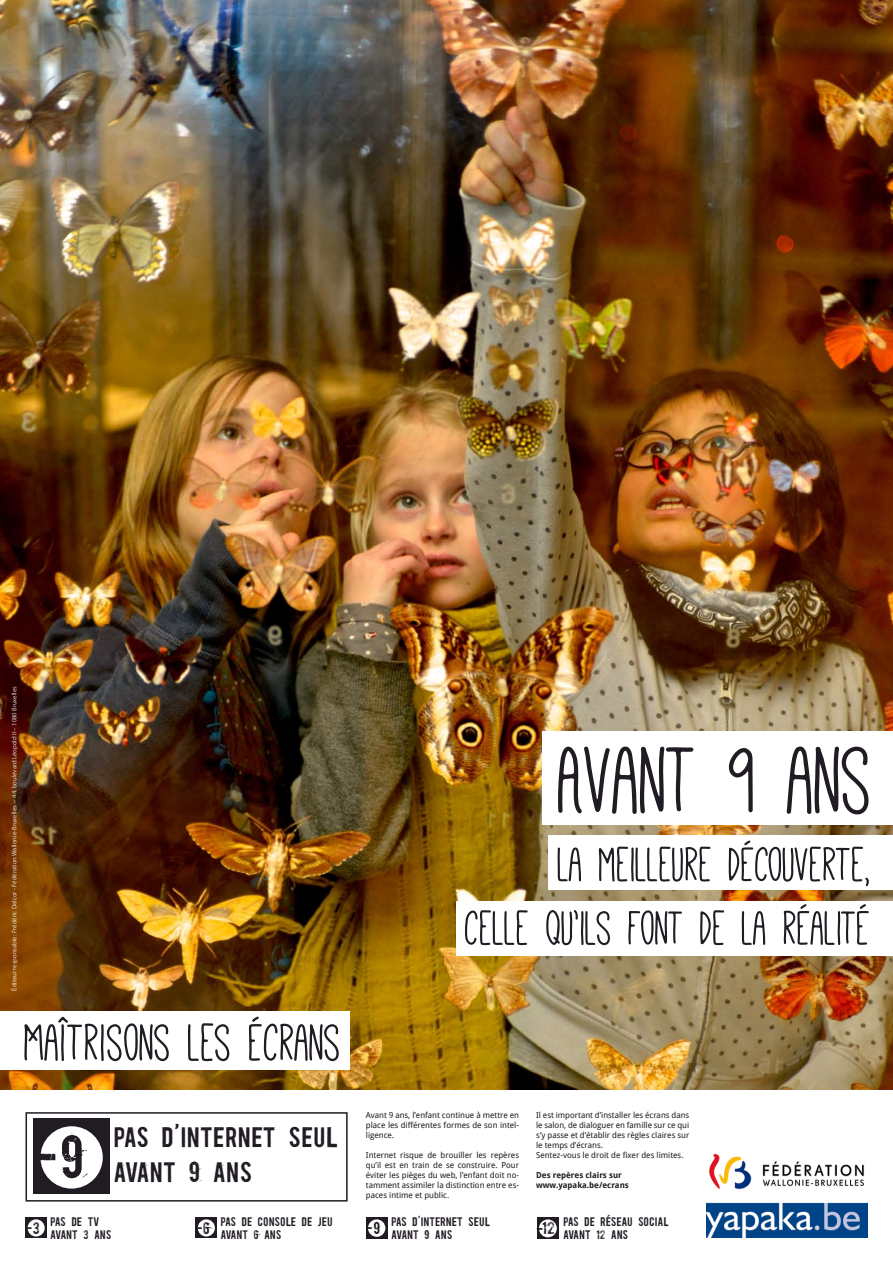
<style>
.page{position:relative;width:893px;height:1263px;background:#fff}
.page>*{position:absolute;margin:0;border:0;box-sizing:border-box;transform-origin:0 0}
.t1{font:105.68px "Mathlete Bulky";color:#211b23}
.t2{font:57.53px "Mathlete Bulky";color:#211b23}
.t3{font:53.03px/63.6px "Mathlete Bulky";color:#211b23;text-align:right}
.t4{font:50.55px "Boycott";color:#211b23}
.t5{font:23.77px/35.4px "Boycott";color:#211b23}
.t6{font:14.55px "Boycott";color:#211b23}
.t7{font:14.1px "Boycott";color:#211b23}
.t8{font:13.95px "Boycott";color:#211b23}
.t9{font:10.5px/12.6px "Boycott";color:#211b23}
.t10{font:10.5px/12.6px "Boycott";letter-spacing:-.04em;color:#211b23}
.t11{font:8.25px/9.9px "Droid Sans";color:#211b23;text-align:justify}
.t12{font:700 8.25px/9.9px "Droid Sans";color:#211b23}
.t13{font:6.6px "Myriad Pro";color:#fff}
</style>
<div class="page">
<img style="left:0;top:0;width:893px;height:1090px">
<div style="left:542px;top:732px;width:351px;height:93px;background:#fff"></div>
<div style="left:549px;top:835px;width:344px;height:55px;background:#fff"></div>
<div style="left:456px;top:901px;width:437px;height:55px;background:#fff"></div>
<img style="left:706px;top:1203px;width:161px;height:34px">
<img style="left:709px;top:1153px;width:156px;height:36px">
<div style="left:26px;top:1112px;width:322px;height:89px;border:2px solid #211b23"></div>
<svg style="left:196px;top:1217px;width:21px;height:21px"></svg>
<div style="left:198px;top:1219px;width:17px;height:17px;background:#fff;border-radius:50%"></div>
<svg style="left:26px;top:1217px;width:21px;height:21px"></svg>
<div style="left:28px;top:1219px;width:17px;height:17px;background:#fff;border-radius:50%"></div>
<svg style="left:366px;top:1217px;width:21px;height:21px"></svg>
<div style="left:368px;top:1219px;width:17px;height:18px;background:#fff;border-radius:50%"></div>
<div style="left:33px;top:1119px;width:76px;height:75px;background:#211b23"></div>
<div style="left:40px;top:1126px;width:63px;height:62px;background:#fff;border-radius:50%"></div>
<div style="left:537px;top:1217px;width:22px;height:22px;background:#211b23"></div>
<div style="left:539px;top:1219px;width:18px;height:18px;background:#fff;border-radius:50%"></div>
<div style="left:0;top:1011px;width:349px;height:58px;background:#fff"></div>
<p class="t13" style="left:10px;top:991px;width:306px;rotate:-90deg">éditeur responsable: Frédéric Delcor - Fédération Wallonie-Bruxelles – 44, boulevard Léopold II – 1080 Bruxelles</p>
<h2 class="t2" style="left:24px;top:1014px;width:318px">MAITRISONS LES ÉCRANS</h2>
<h2 class="t2" style="left:57px;top:1014px;width:17px">Î</h2>
<h3 class="t4" style="left:33px;top:1131px;width:53px">-9</h3>
<h3 class="t5" style="left:113px;top:1121px;width:227px">PAS D’INTERNET SEUL<br>AVANT 9 ANS</h3>
<h1 class="t1" style="left:560px;top:729px;width:314px">AVANT 9 ANS</h1>
<h3 class="t3" style="left:465px;top:832px;width:407px">LA MEILLEURE DÉCOUVERTE,<br>CELLE QU’ILS FONT DE LA RÉALITÉ</h3>
<p class="t11" style="left:366px;top:1111px;width:155px">Avant 9 ans, l’enfant continue à mettre en place les différentes formes de son intel&shy;ligence.</p>
<p class="t11" style="left:366px;top:1150px;width:155px">Internet risque de brouiller les repères qu’il est en train de se construire. Pour éviter les pièges du web, l’enfant doit no&shy;tamment assimiler la distinction entre es&shy;paces intime et public.</p>
<p class="t11" style="left:536px;top:1111px;width:155px;text-align:left">Il est important d’installer les écrans dans le salon, de dialoguer en famille sur ce qui s’y passe et d’établir des règles claires sur le temps d’écrans.<br>Sentez-vous le droit de fixer des limites.</p>
<p class="t12" style="left:536px;top:1170px;width:94px">Des repères clairs sur www.yapaka.be/ecrans</p>
<h3 class="t8" style="left:26px;top:1221px;width:16px">-3</h3>
<p class="t10" style="left:50px;top:1216px;width:63px">PAS DE TV<br>AVANT 3 ANS</p>
<h3 class="t7" style="left:366px;top:1221px;width:16px">-9</h3>
<p class="t9" style="left:391px;top:1216px;width:101px">PAS D’INTERNET SEUL<br>AVANT 9 ANS</p>
<h3 class="t8" style="left:196px;top:1221px;width:16px">-6</h3>
<p class="t9" style="left:220px;top:1216px;width:114px">PAS DE CONSOLE DE JEU<br>AVANT 6 ANS</p>
<h3 class="t6" style="left:536px;top:1220px;width:20px">-12</h3>
<p class="t9" style="left:563px;top:1216px;width:107px">PAS DE RÉSEAU SOCIAL<br>AVANT 12 ANS</p>
</div>
